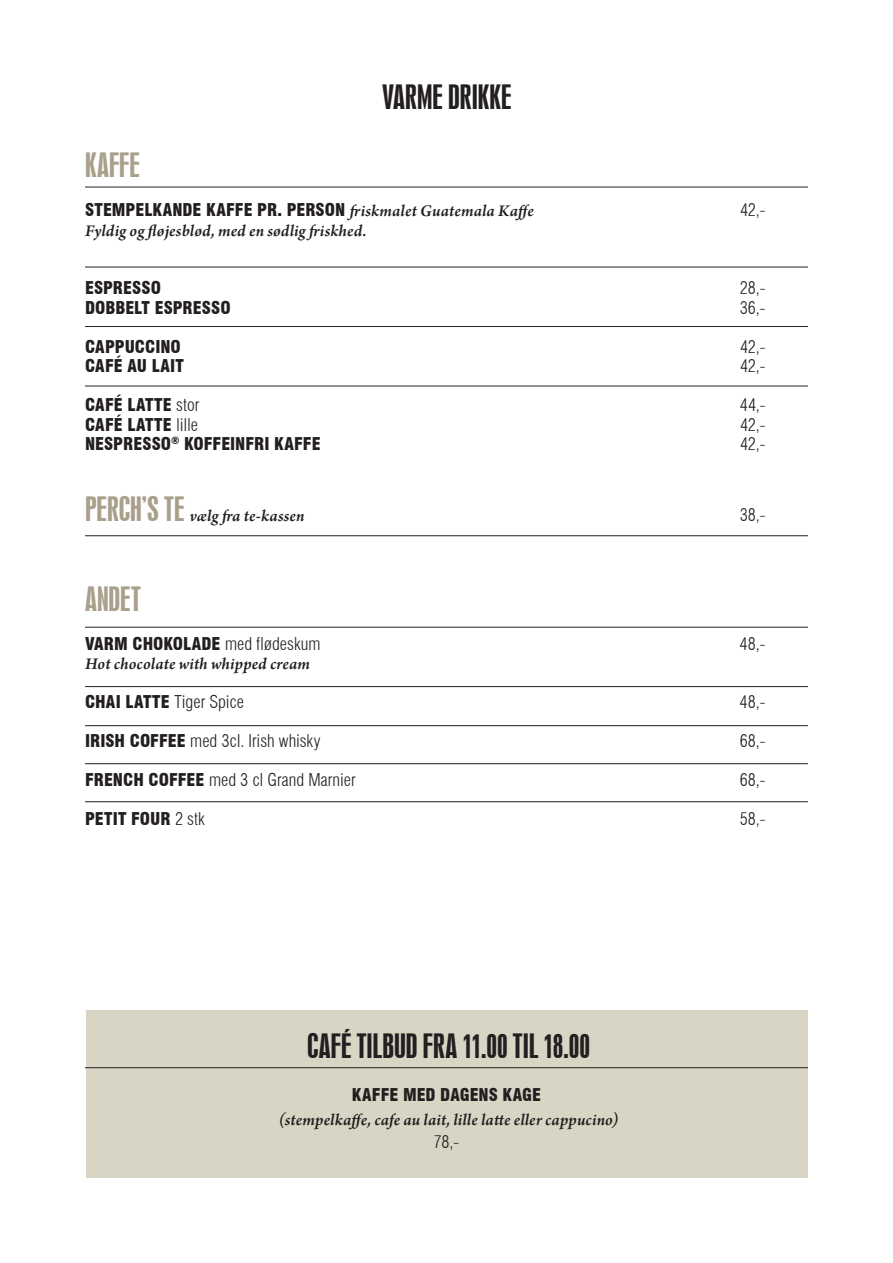
<style>
.page{position:relative;width:893px;height:1263px;background:#fff}
.page>*{position:absolute;margin:0;border:0;box-sizing:border-box;transform-origin:0 0}
.t1{font:31.5px "Swiss 924 BT Regular B";letter-spacing:.005em;color:#231f20}
.t2{font:31.5px "Swiss 924 BT Regular B";letter-spacing:.005em;color:#a9a08c}
.t3{font:900 condensed 17.25px "Swiss 721 BT";color:#231f20}
.t4{font:italic 600 17.25px "Arno Pro";letter-spacing:.01em;color:#231f20}
.t5{font:300 condensed 17.25px "Swiss 721 BT";color:#231f20}
.s1{font-family:"Arno Pro";font-weight:600;font-style:italic;font-stretch:normal}
.s2{font-weight:300}
.s3{font-family:"Swiss 924 BT Regular B";font-weight:400;font-style:normal;font-size:31.5px;color:#a9a08c}
.s4{font-weight:900}
</style>
<div class="page">
<div style="left:86px;top:1010px;width:722px;height:168px;background:#d9d5c5"></div>
<hr style="left:85px;top:187px;width:723px;height:1px;background:#231f20">
<hr style="left:85px;top:535px;width:723px;height:1px;background:#231f20">
<hr style="left:85px;top:627px;width:723px;height:1px;background:#231f20">
<hr style="left:85px;top:1067px;width:723px;height:1px;background:#231f20">
<hr style="left:85px;top:267px;width:723px;height:1px;background:#231f20">
<hr style="left:85px;top:326px;width:723px;height:1px;background:#231f20">
<hr style="left:85px;top:386px;width:723px;height:1px;background:#231f20">
<hr style="left:85px;top:686px;width:723px;height:1px;background:#231f20">
<hr style="left:85px;top:725px;width:723px;height:1px;background:#231f20">
<hr style="left:85px;top:763px;width:723px;height:1px;background:#231f20">
<hr style="left:85px;top:801px;width:723px;height:1px;background:#231f20">
<p class="t1" style="left:383px;top:78px;width:130px">VARME DRIKKE</p>
<p class="t2" style="left:85px;top:146px;width:56px">KAFFE</p>
<p class="t3" style="left:85px;top:199px;width:450px">STEMPELKANDE KAFFE PR. PERSON <span class="s1">friskmalet Guatemala Kaffe</span></p>
<p class="t5" style="left:740px;top:199px;width:27px">42,-</p>
<p class="t4" style="left:85px;top:220px;width:283px">Fyldig og fløjesblød, med en sødlig friskhed.</p>
<p class="t3" style="left:85px;top:277px;width:77px">ESPRESSO</p>
<p class="t5" style="left:740px;top:277px;width:27px">28,-</p>
<p class="t3" style="left:85px;top:297px;width:147px">DOBBELT ESPRESSO</p>
<p class="t5" style="left:740px;top:297px;width:27px">36,-</p>
<p class="t3" style="left:85px;top:336px;width:97px">CAPPUCCINO</p>
<p class="t5" style="left:740px;top:336px;width:27px">42,-</p>
<p class="t3" style="left:85px;top:355px;width:100px">CAFÉ AU LAIT</p>
<p class="t5" style="left:740px;top:355px;width:27px">42,-</p>
<p class="t3" style="left:85px;top:394px;width:116px">CAFÉ LATTE <span class="s2">stor</span></p>
<p class="t5" style="left:740px;top:394px;width:27px">44,-</p>
<p class="t3" style="left:85px;top:414px;width:115px">CAFÉ LATTE <span class="s2">lille</span></p>
<p class="t5" style="left:740px;top:414px;width:27px">42,-</p>
<p class="t3" style="left:85px;top:433px;width:237px">NESPRESSO<sup>®</sup> KOFFEINFRI KAFFE</p>
<p class="t5" style="left:740px;top:433px;width:27px">42,-</p>
<p class="t4" style="left:85px;top:505px;width:221px"><span class="s3">PERCH’S TE</span> vælg fra te-kassen</p>
<p class="t5" style="left:740px;top:504px;width:27px">38,-</p>
<p class="t2" style="left:85px;top:580px;width:57px">ANDET</p>
<p class="t3" style="left:85px;top:633px;width:237px">VARM CHOKOLADE <span class="s2">med flødeskum</span></p>
<p class="t5" style="left:740px;top:633px;width:27px">48,-</p>
<p class="t4" style="left:85px;top:654px;width:226px">Hot chocolate with whipped cream</p>
<p class="t5" style="left:85px;top:691px;width:161px"><span class="s4">CHAI LATTE</span> Tiger Spice</p>
<p class="t5" style="left:740px;top:691px;width:27px">48,-</p>
<p class="t5" style="left:85px;top:730px;width:237px"><span class="s4">IRISH COFFEE</span> med 3cl. Irish whisky</p>
<p class="t5" style="left:740px;top:730px;width:27px">68,-</p>
<p class="t5" style="left:85px;top:769px;width:272px"><span class="s4">FRENCH COFFEE</span> med 3 cl Grand Marnier</p>
<p class="t5" style="left:740px;top:769px;width:27px">68,-</p>
<p class="t3" style="left:85px;top:808px;width:121px">PETIT FOUR <span class="s2">2 stk</span></p>
<p class="t5" style="left:740px;top:808px;width:27px">58,-</p>
<p class="t1" style="left:307px;top:1027px;width:284px">CAFÉ TILBUD FRA 11.00 TIL 18.00</p>
<p class="t3" style="left:352px;top:1084px;width:190px">KAFFE MED DAGENS KAGE</p>
<p class="t4" style="left:279px;top:1109px;width:341px">(stempelkaffe, cafe au lait, lille latte eller cappucino)</p>
<p class="t5" style="left:434px;top:1132px;width:27px">78,-</p>
</div>
